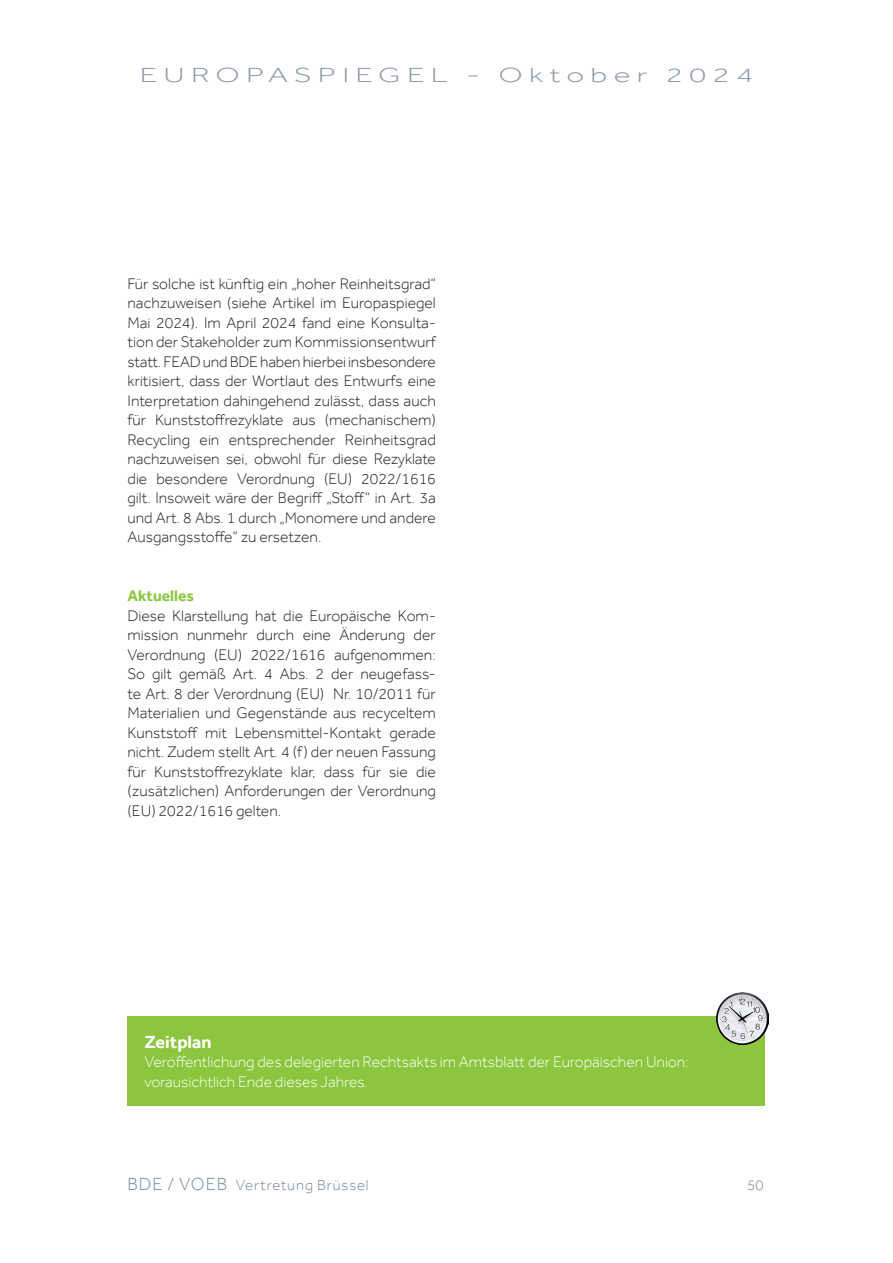
<style>
.page{position:relative;width:893px;height:1263px;background:#fff}
.page>*{position:absolute;margin:0;border:0;box-sizing:border-box;transform-origin:0 0}
.t1{font:300 21px "Effra";letter-spacing:.2em;color:#8c97a9;scale:1.5 1}
.t2{font:700 18px "Effra";color:#fff}
.t3{font:300 15.75px/19.5px "Effra";color:#231f20;text-align:justify}
.t4{font:300 15.75px/19.5px "Effra";color:#fff}
.t5{font:700 15.75px "Effra";color:#8bc63e}
.t6{font:300 15px "Effra";letter-spacing:.055em;color:#76849a}
.s1{font-size:18px}
</style>
<div class="page">
<div style="left:128px;top:1016px;width:637px;height:90px;background:#8bc63e"></div>
<img style="left:716px;top:992px;width:52px;height:53px">
<h1 class="t1" style="left:140px;top:63px;width:411px">EUROPASPIEGEL - Oktober 2024</h1>
<p class="t3" style="left:128px;top:274px;width:310px">Für solche ist künftig ein „hoher Reinheitsgrad“ nachzuweisen (siehe Artikel im Europaspiegel Mai 2024). Im April 2024 fand eine Konsulta&shy;tion der Stakeholder zum Kommissionsentwurf statt. FEAD und BDE haben hierbei insbesondere kritisiert, dass der Wortlaut des Entwurfs eine Interpretation dahingehend zulässt, dass auch für Kunststoffrezyklate aus (mechanischem)<br>Recycling ein entsprechender Reinheitsgrad nachzuweisen sei, obwohl für diese Rezyklate die besondere Verordnung (EU) 2022/1616 gilt. Insoweit wäre der Begriff „Stoff“ in Art. 3a und Art. 8 Abs. 1 durch „Monomere und andere Ausgangsstoffe“ zu ersetzen.</p>
<p class="t5" style="left:128px;top:586px;width:68px">Aktuelles</p>
<p class="t3" style="left:128px;top:605px;width:310px">Diese Klarstellung hat die Europäische Kom&shy;mission nunmehr durch eine Änderung der Verordnung (EU) 2022/1616 aufgenommen:<br>So gilt gemäß Art. 4 Abs. 2 der neugefass&shy;te Art. 8 der Verordnung (EU) Nr. 10/2011 für Materialien und Gegenstände aus recyceltem Kunststoff mit Lebensmittel-Kontakt gerade nicht. Zudem stellt Art. 4 (f) der neuen Fassung für Kunststoffrezyklate klar, dass für sie die (zusätzlichen) Anforderungen der Verordnung (EU) 2022/1616 gelten.</p>
<p class="t2" style="left:145px;top:1031px;width:68px">Zeitplan</p>
<p class="t4" style="left:145px;top:1052px;width:546px">Veröffentlichung des delegierten Rechtsakts im Amtsblatt der Europäischen Union: vorausichtlich Ende dieses Jahres.</p>
<p class="t6" style="left:128px;top:1176px;width:243px"><span class="s1">BDE / VOEB</span> Vertretung Brüssel</p>
<p class="t6" style="left:747px;top:1176px;width:18px">50</p>
</div>
